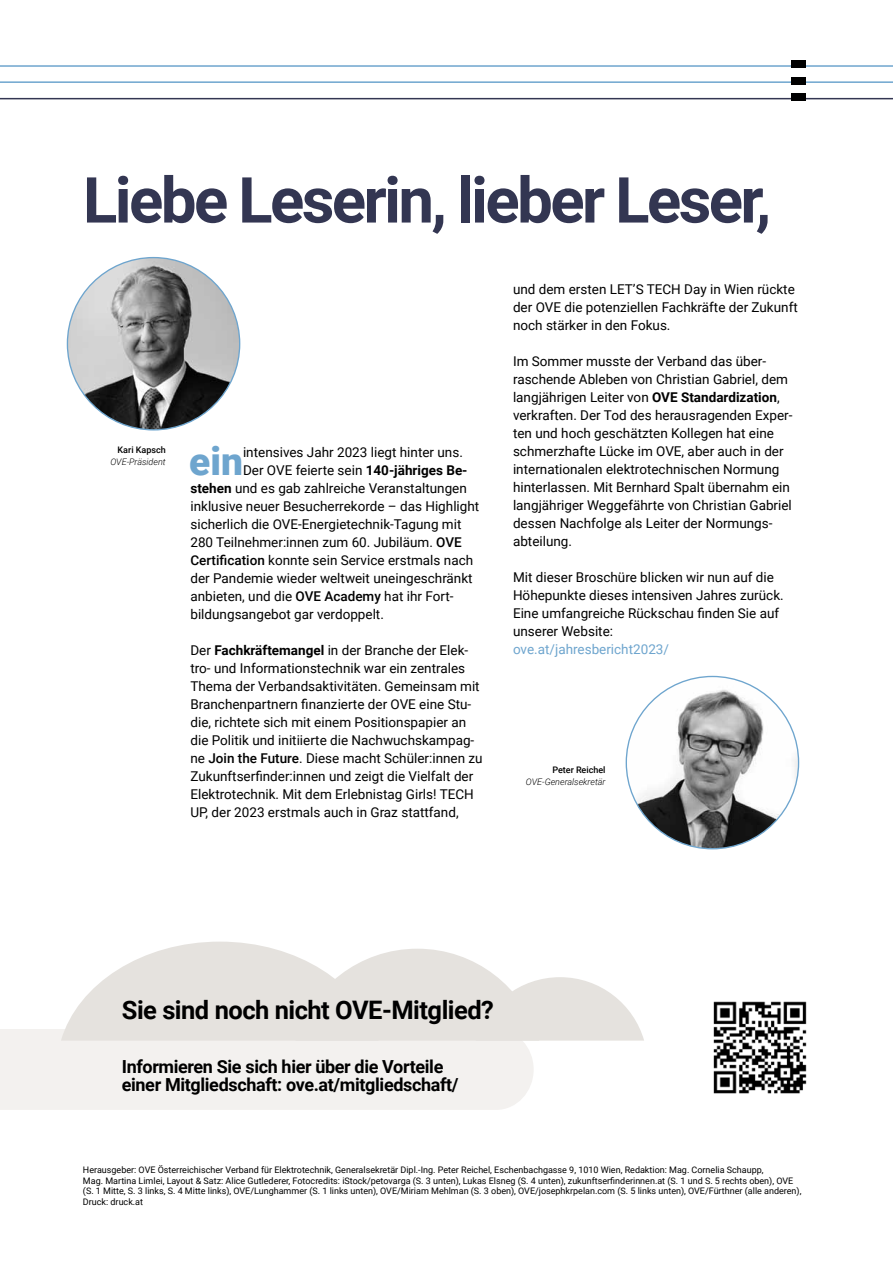
<style>
.page{position:relative;width:893px;height:1263px;background:#fff}
.page>*{position:absolute;margin:0;border:0;box-sizing:border-box;transform-origin:0 0}
.t1{font:700 63.45px "Roboto";letter-spacing:-.04em;color:#333652}
.t2{font:900 38.85px "Roboto";color:#6ea5ce}
.t3{font:700 25.5px "Roboto";letter-spacing:-.02em;color:#000}
.t4{font:700 18px/18px "Roboto";letter-spacing:-.02em;color:#000}
.t5{font:13.5px/18px "Roboto";color:#000}
.t6{font:13.5px "Roboto";color:#6ea5ce}
.t7{font:9px/10.5px "Roboto";color:#000}
.t8{font:italic 300 9px "Roboto";color:#000}
.t9{font:500 9px "Roboto";color:#000}
.s1{font-weight:700}
.s2{font-weight:500}
</style>
<div class="page">
<svg style="left:0;top:65px;width:893px;height:36px"></svg>
<div style="left:791px;top:61px;width:15px;height:7px;background:#000"></div>
<div style="left:791px;top:78px;width:15px;height:7px;background:#000"></div>
<div style="left:791px;top:93px;width:15px;height:7px;background:#000"></div>
<img style="left:67px;top:258px;width:173px;height:172px;border-radius:86px">
<img style="left:626px;top:676px;width:172px;height:173px;border-radius:86px">
<svg style="left:0;top:941px;width:644px;height:169px"></svg>
<img style="left:713px;top:1001px;width:94px;height:93px">
<h1 class="t1" style="left:83px;top:156px;width:690px">Liebe Leserin, lieber Leser,</h1>
<p class="t9" style="left:118px;top:444px;width:50px">Kari Kapsch</p>
<p class="t8" style="left:110px;top:456px;width:57px">OVE-Präsident</p>
<h2 class="t2" style="left:189px;top:433px;width:55px">ein</h2>
<p class="t5" style="left:243px;top:442px;width:221px">intensives Jahr 2023 liegt hinter uns.</p>
<p class="t5" style="left:243px;top:460px;width:226px">Der OVE feierte sein <span class="s1">140-jähriges Be-</span></p>
<p class="t5" style="left:190px;top:478px;width:278px"><span class="s1">stehen</span> und es gab zahlreiche Veranstaltungen</p>
<p class="t5" style="left:190px;top:496px;width:290px">inklusive neuer Besucherrekorde – das Highlight</p>
<p class="t5" style="left:190px;top:514px;width:272px">sicherlich die OVE-Energietechnik-Tagung mit</p>
<p class="t5" style="left:190px;top:532px;width:273px">280 Teilnehmer:innen zum 60. Jubiläum. <span class="s2">OVE</span></p>
<p class="t5" style="left:190px;top:550px;width:284px"><span class="s2">Certification</span> konnte sein Service erstmals nach</p>
<p class="t5" style="left:190px;top:568px;width:284px">der Pandemie wieder weltweit uneingeschränkt</p>
<p class="t5" style="left:190px;top:586px;width:264px">anbieten, und die <span class="s2">OVE Academy</span> hat ihr Fort-</p>
<p class="t5" style="left:190px;top:604px;width:195px">bildungsangebot gar verdoppelt.</p>
<p class="t5" style="left:190px;top:640px;width:294px">Der <span class="s1">Fachkräftemangel</span> in der Branche der Elek&shy;tro- und Informationstechnik war ein zentrales Thema der Verbandsaktivitäten. Gemeinsam mit Branchenpartnern finanzierte der OVE eine Stu&shy;die, richtete sich mit einem Positionspapier an die Politik und initiierte die Nachwuchskampag&shy;ne <span class="s2">Join the Future</span>. Diese macht Schüler:innen zu Zukunftserfinder:innen und zeigt die Vielfalt der Elektrotechnik. Mit dem Erlebnistag Girls! TECH UP, der 2023 erstmals auch in Graz stattfand,</p>
<p class="t5" style="left:513px;top:280px;width:286px">und dem ersten LET’S TECH Day in Wien rückte der OVE die potenziellen Fachkräfte der Zukunft noch stärker in den Fokus.</p>
<p class="t5" style="left:513px;top:352px;width:281px">Im Sommer musste der Verband das über&shy;raschende Ableben von Christian Gabriel, dem langjährigen Leiter von <span class="s1">OVE Standardization</span>, verkraften. Der Tod des herausragenden Exper&shy;ten und hoch geschätzten Kollegen hat eine schmerzhafte Lücke im OVE, aber auch in der internationalen elektrotechnischen Normung hinterlassen. Mit Bernhard Spalt übernahm ein langjähriger Weggefährte von Christian Gabriel dessen Nachfolge als Leiter der Normungs&shy;abteilung.</p>
<p class="t5" style="left:513px;top:568px;width:272px">Mit dieser Broschüre blicken wir nun auf die Höhepunkte dieses intensiven Jahres zurück.<br>Eine umfangreiche Rückschau finden Sie auf unserer Website:</p>
<p class="t6" style="left:513px;top:640px;width:158px">ove.at/jahresbericht2023/</p>
<p class="t9" style="left:552px;top:763px;width:55px">Peter Reichel</p>
<p class="t8" style="left:526px;top:775px;width:81px">OVE-Generalsekretär</p>
<h3 class="t3" style="left:122px;top:992px;width:374px">Sie sind noch nicht OVE-Mitglied?</h3>
<h3 class="t4" style="left:122px;top:1057px;width:338px">Informieren Sie sich hier über die Vorteile einer Mitgliedschaft: ove.at/mitgliedschaft/</h3>
<p class="t7" style="left:83px;top:1164px;width:720px">Herausgeber: OVE Österreichischer Verband für Elektrotechnik, Generalsekretär Dipl.-Ing. Peter Reichel, Eschenbachgasse 9, 1010 Wien, Redaktion: Mag. Cornelia Schaupp,<br>Mag. Martina Limlei, Layout &amp; Satz: Alice Gutlederer, Fotocredits: iStock/petovarga (S. 3 unten), Lukas Elsneg (S. 4 unten), zukunftserfinderinnen.at (S. 1 und S. 5 rechts oben), OVE (S. 1 Mitte, S. 3 links, S. 4 Mitte links), OVE/Lunghammer (S. 1 links unten), OVE/Miriam Mehlman (S. 3 oben), OVE/josephkrpelan.com (S. 5 links unten), OVE/Fürthner (alle anderen), Druck: druck.at</p>
</div>
